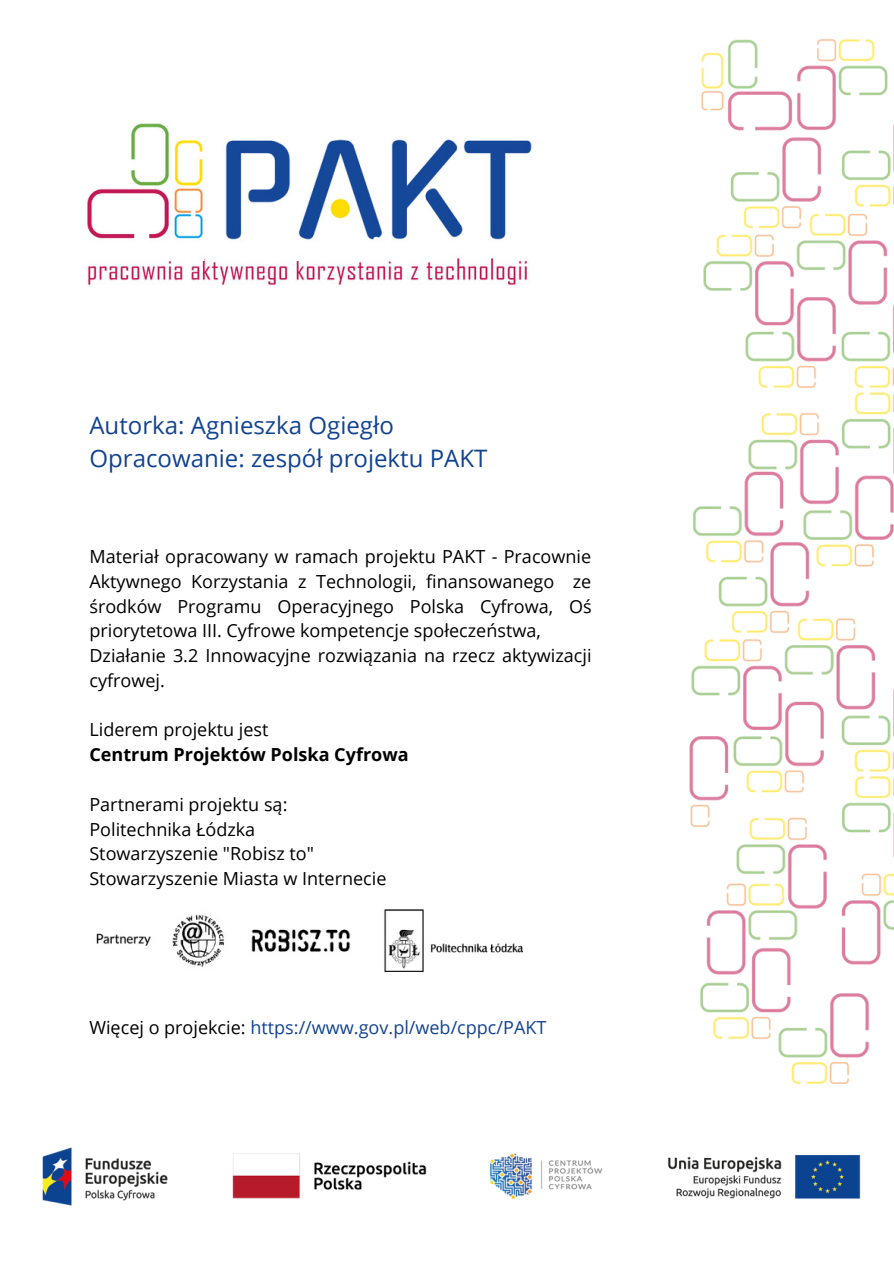
<style>
.page{position:relative;width:894px;height:1264px;background:#fff}
.page>*{position:absolute;margin:0;border:0;box-sizing:border-box;transform-origin:0 0}
.t1{font:24px/32.7px "Open Sans";color:#124391}
.t2{font:18px/24.8px "Open Sans";color:#000}
.t3{font:18px "Open Sans";color:#124391}
.t4{font:700 18px "Open Sans";color:#000}
.s1{color:#000}
</style>
<div class="page">
<img style="left:689px;top:39px;width:204px;height:1045px">
<img style="left:42px;top:1147px;width:819px;height:59px">
<img style="left:87px;top:123px;width:445px;height:162px">
<img style="left:96px;top:909px;width:426px;height:62px">
<h1 class="t1" style="left:89px;top:408px;width:399px">Autorka: Agnieszka Ogiegło<br>Opracowanie: zespół projektu PAKT</h1>
<p class="t2" style="left:89px;top:543px;width:503px">Materiał opracowany w ramach projektu PAKT - Pracownie Aktywnego Korzystania z Technologii, finansowanego ze środków Programu Operacyjnego Polska Cyfrowa, Oś priorytetowa III. Cyfrowe kompetencje społeczeństwa, Działanie 3.2 Innowacyjne rozwiązania na rzecz aktywizacji cyfrowej.</p>
<p class="t2" style="left:89px;top:717px;width:180px">Liderem projektu jest</p>
<p class="t4" style="left:89px;top:742px;width:320px">Centrum Projektów Polska Cyfrowa</p>
<p class="t2" style="left:89px;top:791px;width:298px">Partnerami projektu są:<br>Politechnika Łódzka<br>Stowarzyszenie "Robisz to"<br>Stowarzyszenie Miasta w Internecie</p>
<p class="t3" style="left:89px;top:1014px;width:458px"><span class="s1">Więcej o projekcie:</span> https://www.gov.pl/web/cppc/PAKT</p>
</div>
